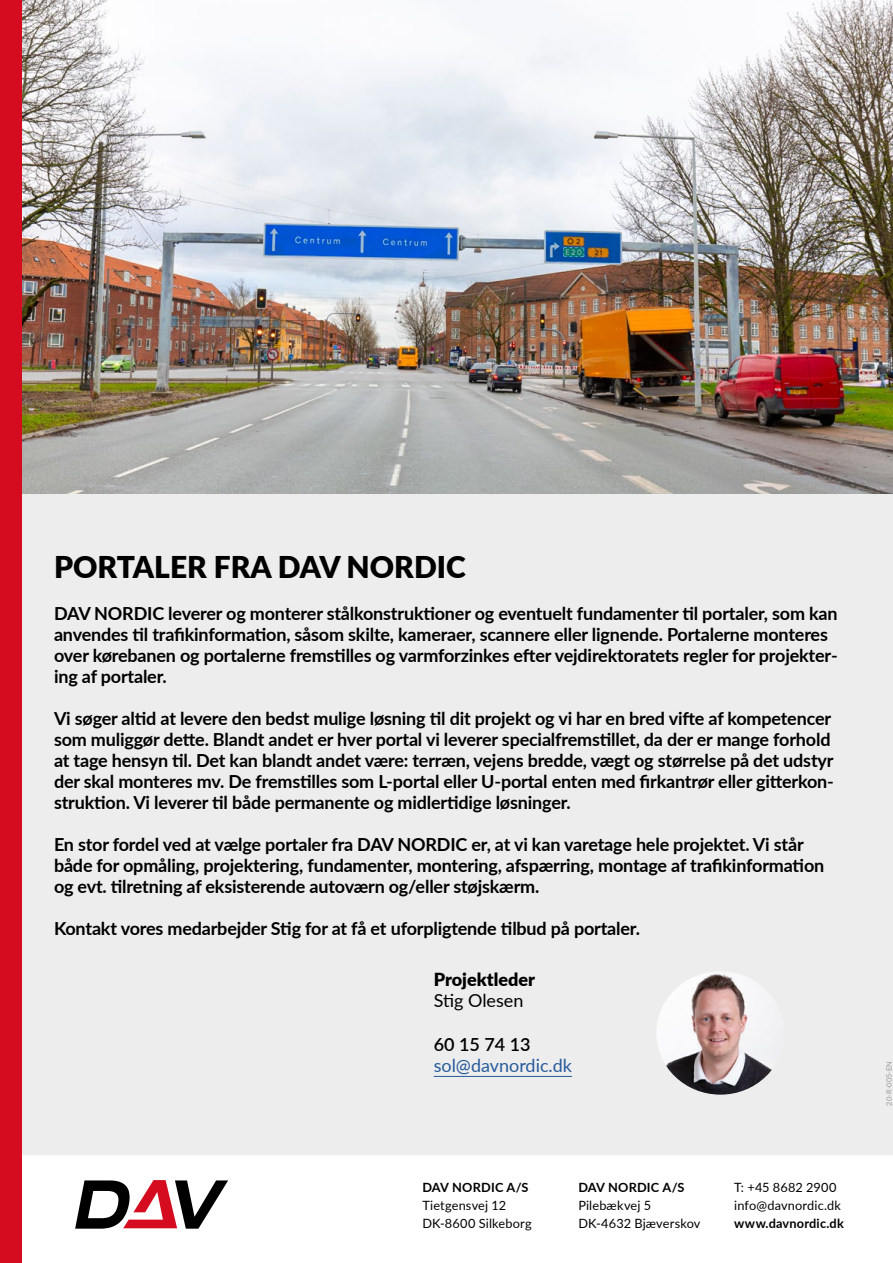
<style>
.page{position:relative;width:893px;height:1263px;background:#fff}
.page>*{position:absolute;margin:0;border:0;box-sizing:border-box;transform-origin:0 0}
.t1{font:900 30px "Lato";color:#000}
.t2{font:700 18px/21px "Lato";letter-spacing:-.01em;color:#000}
.t3{font:18px "Lato";color:#265b9b}
.t4{font:900 18px "Lato";color:#000}
.t5{font:18px "Lato";color:#000}
.t6{font:600 18px "Lato";color:#000}
.t7{font:12.75px/18px "Lato";letter-spacing:.01em;color:#000}
.t8{font:700 12.75px "Lato";letter-spacing:.015em;color:#000}
.t9{font:7.5px "Lato";color:#9d9d9c}
</style>
<div class="page">
<svg style="left:75px;top:1180px;width:153px;height:49px"></svg>
<div style="left:22px;top:493px;width:871px;height:662px;background:#ededed"></div>
<img style="left:22px;top:0;width:871px;height:493px">
<div style="left:0;top:0;width:22px;height:1263px;background:#d50c1f"></div>
<hr style="left:434px;top:1076px;width:138px;height:1px;background:#265b9b">
<img style="left:656px;top:971px;width:128px;height:124px">
<h1 class="t1" style="left:54px;top:556px;width:413px">PORTALER FRA DAV NORDIC</h1>
<p class="t2" style="left:54px;top:602px;width:785px">DAV NORDIC leverer og monterer stålkonstruktioner og eventuelt fundamenter til portaler, som kan anvendes til trafikinformation, såsom skilte, kameraer, scannere eller lignende. Portalerne monteres over kørebanen og portalerne fremstilles og varmforzinkes efter vejdirektoratets regler for projekter&shy;ing af portaler.</p>
<p class="t2" style="left:54px;top:707px;width:781px">Vi søger altid at levere den bedst mulige løsning til dit projekt og vi har en bred vifte af kompetencer som muliggør dette. Blandt andet er hver portal vi leverer specialfremstillet, da der er mange forhold at tage hensyn til. Det kan blandt andet være: terræn, vejens bredde, vægt og størrelse på det udstyr der skal monteres mv. De fremstilles som L-portal eller U-portal enten med firkantrør eller gitterkon&shy;struktion. Vi leverer til både permanente og midlertidige løsninger.</p>
<p class="t2" style="left:54px;top:833px;width:772px">En stor fordel ved at vælge portaler fra DAV NORDIC er, at vi kan varetage hele projektet. Vi står både for opmåling, projektering, fundamenter, montering, afspærring, montage af trafikinformation og evt. tilretning af eksisterende autoværn og/eller støjskærm.</p>
<p class="t2" style="left:54px;top:917px;width:587px">Kontakt vores medarbejder Stig for at få et uforpligtende tilbud på portaler.</p>
<p class="t4" style="left:434px;top:972px;width:103px">Projektleder</p>
<p class="t5" style="left:434px;top:988px;width:91px">Stig Olesen</p>
<p class="t6" style="left:434px;top:1034px;width:98px">60 15 74 13</p>
<p class="t3" style="left:434px;top:1053px;width:140px">sol@davnordic.dk</p>
<p class="t8" style="left:422px;top:1180px;width:108px">DAV NORDIC A/S</p>
<p class="t7" style="left:422px;top:1197px;width:111px">Tietgensvej 12<br>DK-8600 Silkeborg</p>
<p class="t8" style="left:578px;top:1180px;width:108px">DAV NORDIC A/S</p>
<p class="t7" style="left:578px;top:1197px;width:124px">Pilebækvej 5<br>DK-4632 Bjæverskov</p>
<p class="t7" style="left:734px;top:1179px;width:108px">T: +45 8682 2900 info@davnordic.dk</p>
<p class="t8" style="left:734px;top:1216px;width:111px">www.davnordic.dk</p>
<p class="t9" style="left:885px;top:1106px;width:46px;rotate:-90deg">20-R-005-EN</p>
</div>
